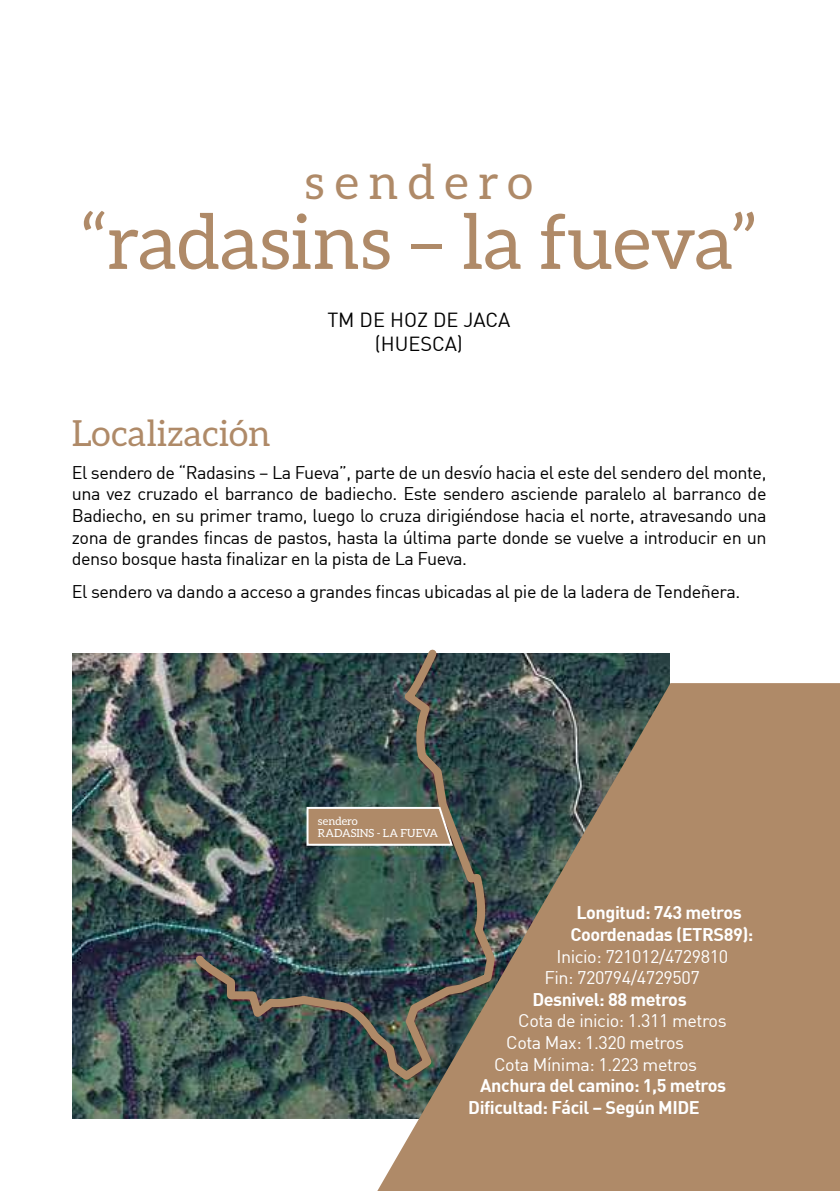
<style>
.page{position:relative;width:840px;height:1191px;background:#fff}
.page>*{position:absolute;margin:0;border:0;box-sizing:border-box;transform-origin:0 0}
.t1{font:76px "Aleo";color:#af8a68}
.t2{font:48px "Aleo";letter-spacing:.2em;color:#af8a68}
.t3{font:36px "Aleo";color:#af8a68}
.t4{font:20px/24px "DIN";color:#000;text-align:center}
.t5{font:18px/21.6px "DIN";letter-spacing:-.025em;color:#000;text-align:justify}
.t6{font:700 18px/21.6px "DIN";letter-spacing:-.025em;color:#fff;text-align:center}
.t7{font:18px/21.6px "DIN";letter-spacing:-.025em;color:#fff}
.t8{font:11.2px/12px "Aleo";color:#fff}
</style>
<div class="page">
<img style="left:72px;top:653px;width:597px;height:466px">
<svg style="left:377px;top:683px;width:462px;height:508px;background:#9f8265"></svg>
<img style="left:189px;top:649px;width:310px;height:436px">
<svg style="left:305px;top:806px;width:149px;height:40px;background:#b29578"></svg>
<h2 class="t2" style="left:304px;top:155px;width:230px">sendero</h2>
<h1 class="t1" style="left:81px;top:199px;width:677px">“radasins – la fueva”</h1>
<p class="t4" style="left:327px;top:307px;width:184px">TM DE HOZ DE JACA (HUESCA)</p>
<h3 class="t3" style="left:72px;top:413px;width:200px">Localización</h3>
<p class="t5" style="left:72px;top:461px;width:696px">El sendero de “Radasins – La Fueva”, parte de un desvío hacia el este del sendero del monte, una vez cruzado el barranco de badiecho. Este sendero asciende paralelo al barranco de Badiecho, en su primer tramo, luego lo cruza dirigiéndose hacia el norte, atravesando una zona de grandes fincas de pastos, hasta la última parte donde se vuelve a introducir en un denso bosque hasta finalizar en la pista de La Fueva.</p>
<p class="t5" style="left:72px;top:580px;width:669px">El sendero va dando a acceso a grandes fincas ubicadas al pie de la ladera de Tendeñera.</p>
<p class="t8" style="left:318px;top:814px;width:121px">sendero<br>RADASINS - LA FUEVA</p>
<p class="t6" style="left:570px;top:901px;width:184px">Longitud: 743 metros<br>Coordenadas (ETRS89):</p>
<p class="t7" style="left:544px;top:945px;width:185px;text-indent:12px">Inicio: 721012/4729810<br>Fin: 720794/4729507</p>
<p class="t6" style="left:532px;top:987px;width:156px">Desnivel: 88 metros</p>
<p class="t7" style="left:518px;top:1009px;width:210px">Cota de inicio: 1.311 metros</p>
<p class="t7" style="left:506px;top:1031px;width:179px">Cota Max: 1.320 metros</p>
<p class="t7" style="left:494px;top:1053px;width:204px">Cota Mínima: 1.223 metros</p>
<p class="t6" style="left:468px;top:1074px;width:259px;text-align:left;text-indent:12px">Anchura del camino: 1,5 metros<br>Dificultad: Fácil – Según MIDE</p>
</div>
